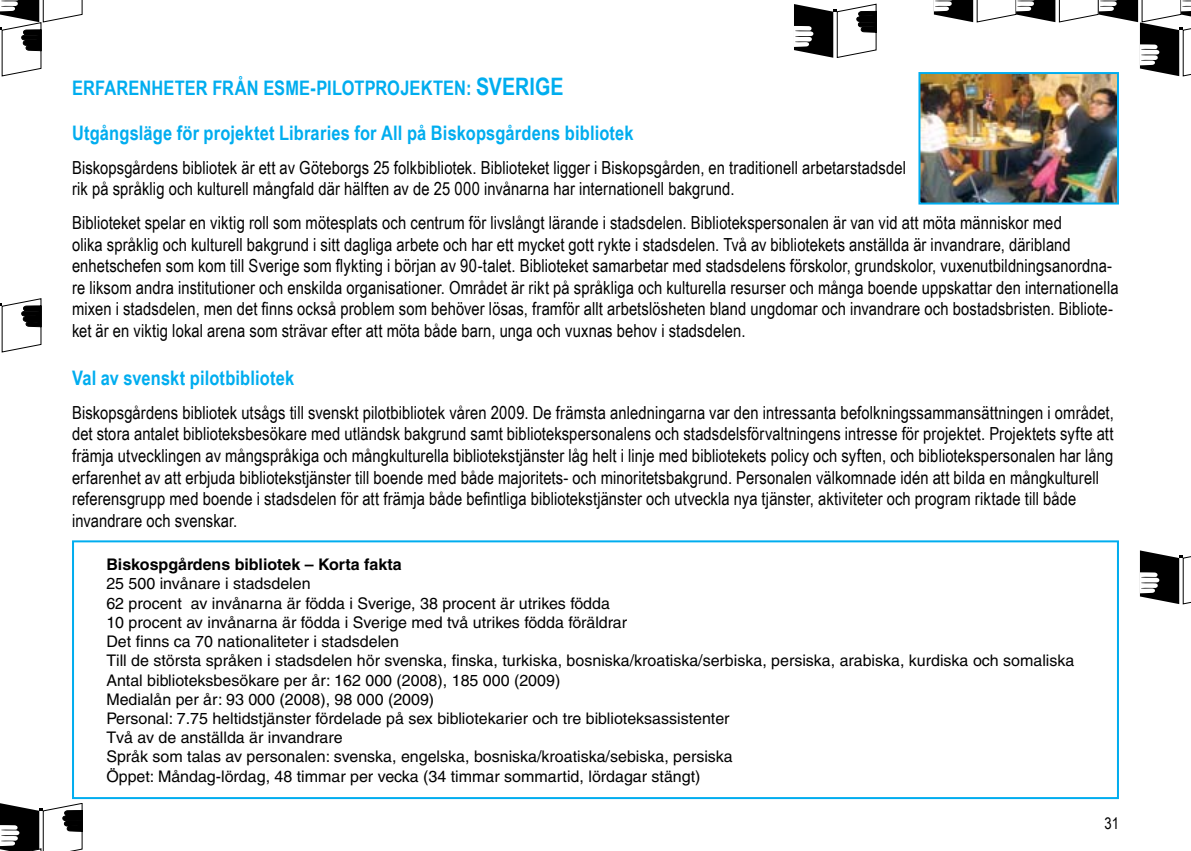
<style>
.page{position:relative;width:1191px;height:851px;background:#fff}
.page>*{position:absolute;margin:0;border:0;box-sizing:border-box;transform-origin:0 0}
.t1{font:700 20px "Arial Narrow";letter-spacing:.01em;color:#00adef}
.t2{font:18px/21.6px "Arial Narrow";letter-spacing:.005em;color:#000}
.t3{font:16px/19.2px "Helvetica CE";color:#000}
.t4{font:700 16px "Helvetica CE";color:#000}
.t5{font:16px "Arial Narrow";color:#000}
.s1{font-size:24px}
</style>
<div class="page">
<svg style="left:0;top:0;width:82px;height:76px"></svg>
<svg style="left:0;top:298px;width:41px;height:54px"></svg>
<svg style="left:0;top:803px;width:82px;height:47px"></svg>
<svg style="left:934px;top:0;width:257px;height:76px"></svg>
<svg style="left:1140px;top:550px;width:51px;height:54px"></svg>
<svg style="left:794px;top:4px;width:82px;height:54px"></svg>
<img style="left:921px;top:75px;width:195px;height:126px">
<div style="left:918px;top:72px;width:201px;height:132px;border:2px solid #00adef"></div>
<div style="left:72px;top:540px;width:1047px;height:259px;border:2px solid #00adef"></div>
<p class="t1" style="left:72px;top:72px;width:493px">ERFARENHETER FRÅN ESME-PILOTPROJEKTEN: <span class="s1">SVERIGE</span></p>
<p class="t1" style="left:72px;top:118px;width:563px">Utgångsläge för projektet Libraries for All på Biskopsgårdens bibliotek</p>
<p class="t2" style="left:72px;top:156px;width:835px">Biskopsgårdens bibliotek är ett av Göteborgs 25 folkbibliotek. Biblioteket ligger i Biskopsgården, en traditionell arbetarstadsdel rik på språklig och kulturell mångfald där hälften av de 25 000 invånarna har internationell bakgrund.</p>
<p class="t2" style="left:72px;top:211px;width:1048px">Biblioteket spelar en viktig roll som mötesplats och centrum för livslångt lärande i stadsdelen. Bibliotekspersonalen är van vid att möta människor med<br>olika språklig och kulturell bakgrund i sitt dagliga arbete och har ett mycket gott rykte i stadsdelen. Två av bibliotekets anställda är invandrare, däribland enhetschefen som kom till Sverige som flykting i början av 90-talet. Biblioteket samarbetar med stadsdelens förskolor, grundskolor, vuxenutbildningsanordna&shy;re liksom andra institutioner och enskilda organisationer. Området är rikt på språkliga och kulturella resurser och många boende uppskattar den internationella mixen i stadsdelen, men det finns också problem som behöver lösas, framför allt arbetslösheten bland ungdomar och invandrare och bostadsbristen. Bibliote&shy;ket är en viktig lokal arena som strävar efter att möta både barn, unga och vuxnas behov i stadsdelen.</p>
<p class="t1" style="left:72px;top:363px;width:224px">Val av svenskt pilotbibliotek</p>
<p class="t2" style="left:72px;top:401px;width:1043px">Biskopsgårdens bibliotek utsågs till svenskt pilotbibliotek våren 2009. De främsta anledningarna var den intressanta befolkningssammansättningen i området, det stora antalet biblioteksbesökare med utländsk bakgrund samt bibliotekspersonalens och stadsdelsförvaltningens intresse för projektet. Projektets syfte att främja utvecklingen av mångspråkiga och mångkulturella bibliotekstjänster låg helt i linje med bibliotekets policy och syften, och bibliotekspersonalen har lång erfarenhet av att erbjuda bibliotekstjänster till boende med både majoritets- och minoritetsbakgrund. Personalen välkomnade idén att bilda en mångkulturell referensgrupp med boende i stadsdelen för att främja både befintliga bibliotekstjänster och utveckla nya tjänster, aktiviteter och program riktade till både invandrare och svenskar.</p>
<p class="t4" style="left:106px;top:555px;width:297px">Biskospgårdens bibliotek – Korta fakta</p>
<p class="t3" style="left:106px;top:574px;width:969px">25 500 invånare i stadsdelen<br>62 procent av invånarna är födda i Sverige, 38 procent är utrikes födda<br>10 procent av invånarna är födda i Sverige med två utrikes födda föräldrar<br>Det finns ca 70 nationaliteter i stadsdelen<br>Till de största språken i stadsdelen hör svenska, finska, turkiska, bosniska/kroatiska/serbiska, persiska, arabiska, kurdiska och somaliska Antal biblioteksbesökare per år: 162 000 (2008), 185 000 (2009)<br>Medialån per år: 93 000 (2008), 98 000 (2009)<br>Personal: 7.75 heltidstjänster fördelade på sex bibliotekarier och tre biblioteksassistenter<br>Två av de anställda är invandrare<br>Språk som talas av personalen: svenska, engelska, bosniska/kroatiska/sebiska, persiska<br>Öppet: Måndag-lördag, 48 timmar per vecka (34 timmar sommartid, lördagar stängt)</p>
<p class="t5" style="left:1104px;top:812px;width:16px">31</p>
</div>
